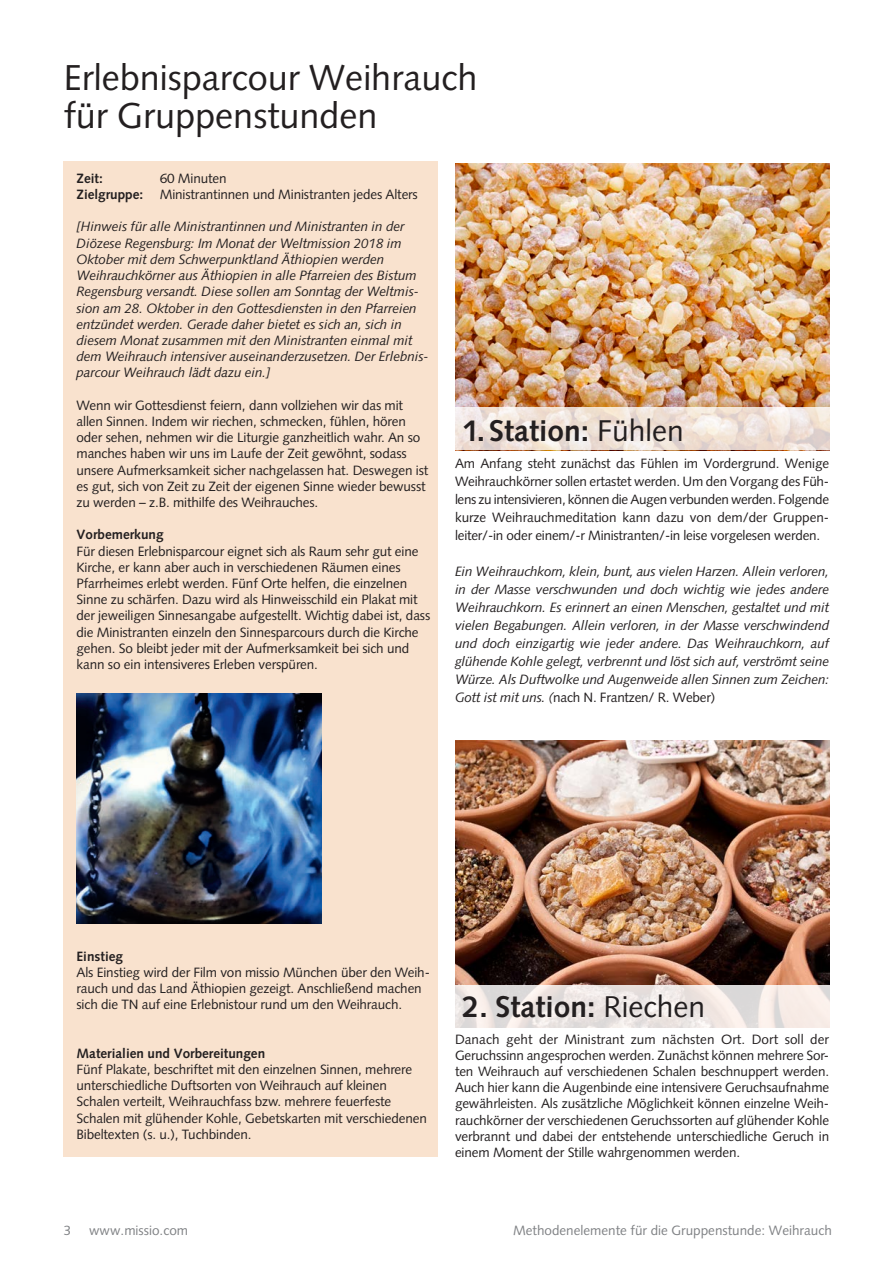
<style>
.page{position:relative;width:893px;height:1263px;background:#fff}
.page>*{position:absolute;margin:0;border:0;box-sizing:border-box;transform-origin:0 0}
.t1{font:36px/37.5px "Syntax";color:#231f20}
.t2{font:700 30px "Syntax";color:#231f20}
.t3{font:13.5px/16.2px "Syntax";letter-spacing:-.01em;color:#231f20}
.t4{font:italic 13.5px/16.2px "Syntax";letter-spacing:-.01em;color:#231f20;text-align:justify}
.t5{font:13.5px "Syntax";color:#808285}
.t6{font:700 13.5px "Syntax";color:#231f20}
.s1{font-weight:700}
.s2{font-weight:400}
.s3{font-style:normal}
</style>
<div class="page">
<img style="left:455px;top:163px;width:374px;height:244px">
<svg style="left:455px;top:407px;width:374px;height:43px;background:#efe2d9"></svg>
<img style="left:455px;top:741px;width:374px;height:244px">
<svg style="left:455px;top:985px;width:374px;height:42px;background:#ece5e3"></svg>
<div style="left:64px;top:162px;width:374px;height:995px;background:#f9e2ce"></div>
<img style="left:77px;top:693px;width:244px;height:231px">
<h1 class="t1" style="left:64px;top:59px;width:415px">Erlebnisparcour Weihrauch für Gruppenstunden</h1>
<p class="t6" style="left:77px;top:170px;width:28px">Zeit:</p>
<p class="t3" style="left:77px;top:170px;width:343px;text-indent:83px">60 Minuten<br><span class="s1">Zielgruppe:</span> Ministrantinnen und Ministranten jedes Alters</p>
<p class="t4" style="left:77px;top:219px;width:354px;text-align:left">[Hinweis für alle Ministrantinnen und Ministranten in der Diözese Regensburg: Im Monat der Weltmission 2018 im Oktober mit dem Schwerpunktland Äthiopien werden Weihrauchkörner aus Äthiopien in alle Pfarreien des Bistum Regensburg versandt. Diese sollen am Sonntag der Weltmis&shy;sion am 28. Oktober in den Gottesdiensten in den Pfarreien entzündet werden. Gerade daher bietet es sich an, sich in diesem Monat zusammen mit den Ministranten einmal mit dem Weihrauch intensiver auseinanderzusetzen. Der Erlebnis&shy;parcour Weihrauch lädt dazu ein.]</p>
<p class="t3" style="left:77px;top:397px;width:353px">Wenn wir Gottesdienst feiern, dann vollziehen wir das mit allen Sinnen. Indem wir riechen, schmecken, fühlen, hören oder sehen, nehmen wir die Liturgie ganzheitlich wahr. An so manches haben wir uns im Laufe der Zeit gewöhnt, sodass unsere Aufmerksamkeit sicher nachgelassen hat. Deswegen ist es gut, sich von Zeit zu Zeit der eigenen Sinne wieder bewusst zu werden – z.B. mithilfe des Weihrauches.</p>
<p class="t6" style="left:77px;top:527px;width:89px">Vorbemerkung</p>
<p class="t3" style="left:77px;top:543px;width:355px">Für diesen Erlebnisparcour eignet sich als Raum sehr gut eine Kirche, er kann aber auch in verschiedenen Räumen eines Pfarrheimes erlebt werden. Fünf Orte helfen, die einzelnen Sinne zu schärfen. Dazu wird als Hinweisschild ein Plakat mit der jeweiligen Sinnesangabe aufgestellt. Wichtig dabei ist, dass die Ministranten einzeln den Sinnesparcours durch die Kirche gehen. So bleibt jeder mit der Aufmerksamkeit bei sich und kann so ein intensiveres Erleben verspüren.</p>
<h2 class="t2" style="left:463px;top:413px;width:223px">1. Station: <span class="s2">Fühlen</span></h2>
<p class="t3" style="left:455px;top:454px;width:376px;line-height:18px;text-align:justify">Am Anfang steht zunächst das Fühlen im Vordergrund. Wenige Weihrauchkörner sollen ertastet werden. Um den Vorgang des Füh&shy;lens zu intensivieren, können die Augen verbunden werden. Folgende kurze Weihrauchmeditation kann dazu von dem/der Gruppen&shy;leiter/-in oder einem/-r Ministranten/-in leise vorgelesen werden.</p>
<p class="t4" style="left:455px;top:562px;width:376px;line-height:18px">Ein Weihrauchkorn, klein, bunt, aus vielen Harzen. Allein verloren, in der Masse verschwunden und doch wichtig wie jedes andere Weihrauchkorn. Es erinnert an einen Menschen, gestaltet und mit vielen Begabungen. Allein verloren, in der Masse verschwindend und doch einzigartig wie jeder andere. Das Weihrauchkorn, auf glühende Kohle gelegt, verbrennt und löst sich auf, verströmt seine Würze. Als Duftwolke und Augenweide allen Sinnen zum Zeichen:<br>Gott ist mit uns. (<span class="s3">nach N. Frantzen/ R. Weber)</span></p>
<p class="t6" style="left:77px;top:948px;width:48px">Einstieg</p>
<p class="t3" style="left:77px;top:964px;width:355px">Als Einstieg wird der Film von missio München über den Weih&shy;rauch und das Land Äthiopien gezeigt. Anschließend machen sich die TN auf eine Erlebnistour rund um den Weihrauch.</p>
<p class="t6" style="left:77px;top:1045px;width:190px">Materialien und Vorbereitungen</p>
<p class="t3" style="left:77px;top:1061px;width:352px">Fünf Plakate, beschriftet mit den einzelnen Sinnen, mehrere unterschiedliche Duftsorten von Weihrauch auf kleinen Schalen verteilt, Weihrauchfass bzw. mehrere feuerfeste Schalen mit glühender Kohle, Gebetskarten mit verschiedenen Bibeltexten (s. u.), Tuchbinden.</p>
<h2 class="t2" style="left:463px;top:989px;width:244px">2. Station: <span class="s2">Riechen</span></h2>
<p class="t3" style="left:455px;top:1031px;width:376px;text-align:justify">Danach geht der Ministrant zum nächsten Ort. Dort soll der Geruchssinn angesprochen werden. Zunächst können mehrere Sor&shy;ten Weihrauch auf verschiedenen Schalen beschnuppert werden.<br>Auch hier kann die Augenbinde eine intensivere Geruchsaufnahme gewährleisten. Als zusätzliche Möglichkeit können einzelne Weih&shy;rauchkörner der verschiedenen Geruchssorten auf glühender Kohle verbrannt und dabei der entstehende unterschiedliche Geruch in einem Moment der Stille wahrgenommen werden.</p>
<p class="t5" style="left:64px;top:1222px;width:9px">3</p>
<p class="t5" style="left:89px;top:1222px;width:101px">www.missio.com</p>
<p class="t5" style="left:513px;top:1222px;width:320px">Methodenelemente für die Gruppenstunde: Weihrauch</p>
</div>
